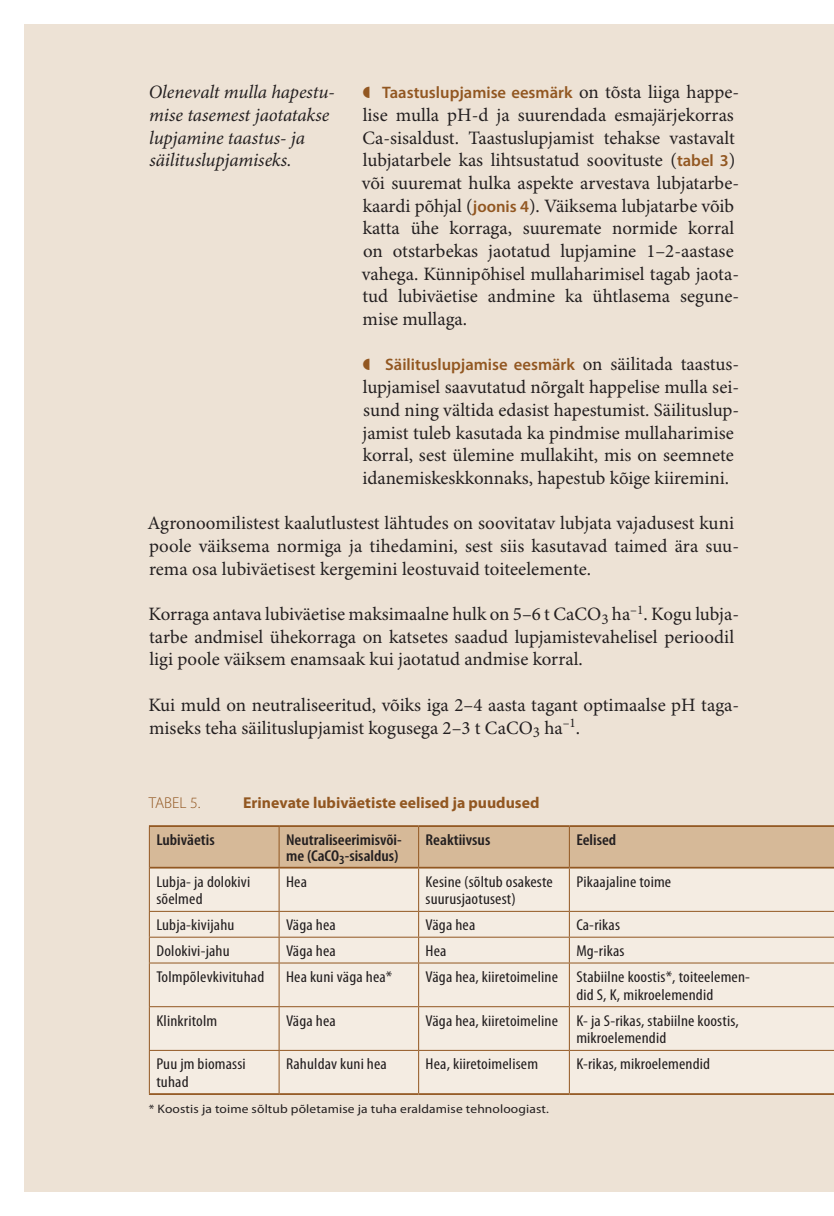
<style>
.page{position:relative;width:834px;height:1216px;background:#fff}
.page>*{position:absolute;margin:0;border:0;box-sizing:border-box;transform-origin:0 0}
.t1{font:18.9px/22.8px "Minion Pro";color:#231f20}
.t2{font:italic 18.9px/22.8px "Minion Pro";letter-spacing:-.01em;color:#231f20}
.t3{font:600 16.62px "Myriad Pro";color:#925721}
.t4{font:condensed 15.75px/17.8px "Myriad Pro";letter-spacing:.01em;color:#231f20;scale:1.1 1}
.t5{font:600 condensed 15.75px/15.8px "Myriad Pro";color:#231f20;scale:1.1 1}
.t6{font:700 15.75px "Myriad Pro";color:#925721}
.t7{font:300 15.75px "Myriad Pro";color:#925721}
.t8{font:12.25px "Myriad Pro";letter-spacing:.01em;color:#231f20;scale:1.1 1}
.s1{font-family:"Minion Pro";font-weight:400;font-size:18.9px;color:#231f20}
.s2{font-family:"Myriad Pro";font-weight:600;font-size:16.62px;color:#925721}
</style>
<div class="page">
<div style="left:25px;top:25px;width:808px;height:1167px;background:#ede2d5"></div>
<hr style="left:833px;top:25px;width:1px;height:1167px;background:#ede2d5">
<div style="left:150px;top:827px;width:683px;height:39px;background:#d6b998"></div>
<div style="left:150px;top:868px;width:683px;height:225px;background:#f4ece2"></div>
<hr style="left:278px;top:827px;width:1px;height:39px;background:#925721">
<hr style="left:418px;top:827px;width:1px;height:39px;background:#925721">
<hr style="left:569px;top:827px;width:1px;height:39px;background:#925721">
<hr style="left:278px;top:868px;width:1px;height:42px;background:#925721">
<hr style="left:418px;top:868px;width:1px;height:42px;background:#925721">
<hr style="left:569px;top:868px;width:1px;height:42px;background:#925721">
<hr style="left:149px;top:910px;width:130px;height:1px;background:#925721">
<hr style="left:279px;top:910px;width:139px;height:1px;background:#925721">
<hr style="left:418px;top:910px;width:151px;height:1px;background:#925721">
<hr style="left:569px;top:910px;width:188px;height:1px;background:#925721">
<hr style="left:757px;top:910px;width:76px;height:1px;background:#925721">
<hr style="left:149px;top:936px;width:130px;height:1px;background:#925721">
<hr style="left:279px;top:936px;width:139px;height:1px;background:#925721">
<svg style="left:278px;top:911px;width:1px;height:51px"></svg>
<hr style="left:418px;top:936px;width:151px;height:1px;background:#925721">
<svg style="left:418px;top:911px;width:1px;height:51px"></svg>
<hr style="left:569px;top:936px;width:188px;height:1px;background:#925721">
<svg style="left:569px;top:911px;width:1px;height:51px"></svg>
<hr style="left:757px;top:936px;width:76px;height:1px;background:#925721">
<hr style="left:149px;top:962px;width:130px;height:1px;background:#925721">
<hr style="left:279px;top:962px;width:139px;height:1px;background:#925721">
<hr style="left:278px;top:963px;width:1px;height:43px;background:#925721">
<hr style="left:418px;top:962px;width:151px;height:1px;background:#925721">
<hr style="left:418px;top:963px;width:1px;height:43px;background:#925721">
<hr style="left:569px;top:962px;width:188px;height:1px;background:#925721">
<hr style="left:569px;top:963px;width:1px;height:43px;background:#925721">
<hr style="left:757px;top:962px;width:76px;height:1px;background:#925721">
<hr style="left:149px;top:1006px;width:130px;height:1px;background:#925721">
<hr style="left:279px;top:1006px;width:139px;height:1px;background:#925721">
<hr style="left:278px;top:1007px;width:1px;height:42px;background:#925721">
<hr style="left:418px;top:1006px;width:151px;height:1px;background:#925721">
<hr style="left:418px;top:1007px;width:1px;height:42px;background:#925721">
<hr style="left:569px;top:1006px;width:188px;height:1px;background:#925721">
<hr style="left:569px;top:1007px;width:1px;height:42px;background:#925721">
<hr style="left:757px;top:1006px;width:76px;height:1px;background:#925721">
<hr style="left:149px;top:1049px;width:130px;height:1px;background:#925721">
<hr style="left:279px;top:1049px;width:139px;height:1px;background:#925721">
<hr style="left:278px;top:1050px;width:1px;height:43px;background:#925721">
<hr style="left:418px;top:1049px;width:151px;height:1px;background:#925721">
<hr style="left:418px;top:1050px;width:1px;height:43px;background:#925721">
<hr style="left:569px;top:1049px;width:188px;height:1px;background:#925721">
<hr style="left:569px;top:1050px;width:1px;height:43px;background:#925721">
<hr style="left:757px;top:1049px;width:76px;height:1px;background:#925721">
<hr style="left:149px;top:825px;width:130px;height:2px;background:#925721">
<hr style="left:279px;top:825px;width:139px;height:2px;background:#925721">
<hr style="left:418px;top:825px;width:151px;height:2px;background:#925721">
<hr style="left:569px;top:825px;width:188px;height:2px;background:#925721">
<hr style="left:757px;top:825px;width:76px;height:2px;background:#925721">
<hr style="left:150px;top:866px;width:129px;height:2px;background:#925721">
<hr style="left:279px;top:866px;width:139px;height:2px;background:#925721">
<hr style="left:418px;top:866px;width:151px;height:2px;background:#925721">
<hr style="left:569px;top:866px;width:188px;height:2px;background:#925721">
<hr style="left:757px;top:866px;width:76px;height:2px;background:#925721">
<hr style="left:149px;top:1093px;width:130px;height:1px;background:#925721">
<hr style="left:279px;top:1093px;width:139px;height:1px;background:#925721">
<hr style="left:418px;top:1093px;width:151px;height:1px;background:#925721">
<hr style="left:569px;top:1093px;width:188px;height:1px;background:#925721">
<hr style="left:757px;top:1093px;width:76px;height:1px;background:#925721">
<hr style="left:149px;top:827px;width:1px;height:40px;background:#925721">
<hr style="left:149px;top:867px;width:1px;height:43px;background:#925721">
<svg style="left:149px;top:911px;width:1px;height:51px"></svg>
<hr style="left:149px;top:963px;width:1px;height:43px;background:#925721">
<hr style="left:149px;top:1007px;width:1px;height:42px;background:#925721">
<hr style="left:149px;top:1050px;width:1px;height:43px;background:#925721">
<p class="t2" style="left:149px;top:81px;width:187px">Olenevalt mulla hapestu&shy;mise tasemest jaotatakse lupjamine taastus- ja säilituslupjamiseks.</p>
<p class="t3" style="left:382px;top:83px;width:358px">Taastuslupjamise eesmärk <span class="s1">on tõsta liiga happe-</span></p>
<p class="t1" style="left:361px;top:104px;width:379px">lise mulla pH-d ja suurendada esmajärjekorras Ca-sisaldust. Taastuslupjamist tehakse vastavalt lubjatarbele kas lihtsustatud soovituste (<span class="s2">tabel 3</span>) või suuremat hulka aspekte arvestava lubjatarbe&shy;kaardi põhjal (<span class="s2">joonis 4</span>). Väiksema lubjatarbe võib katta ühe korraga, suuremate normide korral on otstarbekas jaotatud lupjamine 1–2-aastase vahega. Künnipõhisel mullaharimisel tagab jaota&shy;tud lubiväetise andmine ka ühtlasema segune&shy;mise mullaga.</p>
<p class="t3" style="left:385px;top:355px;width:355px">Säilituslupjamise eesmärk <span class="s1">on säilitada taastus-</span></p>
<p class="t1" style="left:362px;top:376px;width:378px">lupjamisel saavutatud nõrgalt happelise mulla sei&shy;sund ning vältida edasist hapestumist. Säilituslup&shy;jamist tuleb kasutada ka pindmise mullaharimise korral, sest ülemine mullakiht, mis on seemnete idanemiskeskkonnaks, hapestub kõige kiiremini.</p>
<p class="t1" style="left:147px;top:512px;width:593px">Agronoomilistest kaalutlustest lähtudes on soovitatav lubjata vajadusest kuni poole väiksema normiga ja tihedamini, sest siis kasutavad taimed ära suu&shy;rema osa lubiväetisest kergemini leostuvaid toiteelemente.</p>
<p class="t1" style="left:148px;top:603px;width:592px">Korraga antava lubiväetise maksimaalne hulk on 5–6 t CaCO<sub>3</sub> ha<sup>–1</sup>. Kogu lubja&shy;tarbe andmisel ühekorraga on katsetes saadud lupjamistevahelisel perioodil ligi poole väiksem enamsaak kui jaotatud andmise korral.</p>
<p class="t1" style="left:148px;top:694px;width:592px">Kui muld on neutraliseeritud, võiks iga 2–4 aasta tagant optimaalse pH taga&shy;miseks teha säilituslupjamist kogusega 2–3 t CaCO<sub>3</sub> ha<sup>–1</sup>.</p>
<p class="t7" style="left:149px;top:794px;width:53px">TABEL 5.</p>
<p class="t6" style="left:243px;top:794px;width:298px">Erinevate lubiväetiste eelised ja puudused</p>
<p class="t5" style="left:156px;top:832px;width:55px">Lubiväetis</p>
<p class="t5" style="left:286px;top:832px;width:106px">Neutraliseerimisvõi&shy;me (CaCO<sub>3</sub>-sisaldus)</p>
<p class="t5" style="left:425px;top:832px;width:60px">Reaktiivsus</p>
<p class="t5" style="left:576px;top:832px;width:38px">Eelised</p>
<p class="t4" style="left:156px;top:872px;width:87px">Lubja- ja dolokivi sõelmed</p>
<p class="t4" style="left:286px;top:872px;width:20px">Hea</p>
<p class="t4" style="left:425px;top:872px;width:117px">Kesine (sõltub osakeste suurusjaotusest)</p>
<p class="t4" style="left:576px;top:872px;width:88px">Pikaajaline toime</p>
<p class="t4" style="left:156px;top:916px;width:72px">Lubja-kivijahu</p>
<p class="t4" style="left:286px;top:916px;width:47px">Väga hea</p>
<p class="t4" style="left:425px;top:916px;width:47px">Väga hea</p>
<p class="t4" style="left:576px;top:916px;width:41px">Ca-rikas</p>
<p class="t4" style="left:156px;top:942px;width:68px">Dolokivi-jahu</p>
<p class="t4" style="left:286px;top:942px;width:47px">Väga hea</p>
<p class="t4" style="left:425px;top:942px;width:20px">Hea</p>
<p class="t4" style="left:576px;top:942px;width:45px">Mg-rikas</p>
<p class="t4" style="left:156px;top:968px;width:100px">Tolmpõlevkivituhad</p>
<p class="t4" style="left:286px;top:968px;width:98px">Hea kuni väga hea*</p>
<p class="t4" style="left:576px;top:968px;width:159px;text-indent:-151px">Väga hea, kiiretoimeline Stabiilne koostis*, toiteelemen&shy;did S, K, mikroelemendid</p>
<p class="t4" style="left:156px;top:1011px;width:57px">Klinkritolm</p>
<p class="t4" style="left:286px;top:1011px;width:47px">Väga hea</p>
<p class="t4" style="left:576px;top:1011px;width:149px;text-indent:-151px">Väga hea, kiiretoimeline K- ja S-rikas, stabiilne koostis, mikroelemendid</p>
<p class="t4" style="left:156px;top:1055px;width:83px">Puu jm biomassi tuhad</p>
<p class="t4" style="left:286px;top:1055px;width:93px">Rahuldav kuni hea</p>
<p class="t4" style="left:425px;top:1055px;width:104px">Hea, kiiretoimelisem</p>
<p class="t4" style="left:576px;top:1055px;width:123px">K-rikas, mikroelemendid</p>
<p class="t8" style="left:149px;top:1101px;width:365px">* Koostis ja toime sõltub põletamise ja tuha eraldamise tehnoloogiast.</p>
</div>
